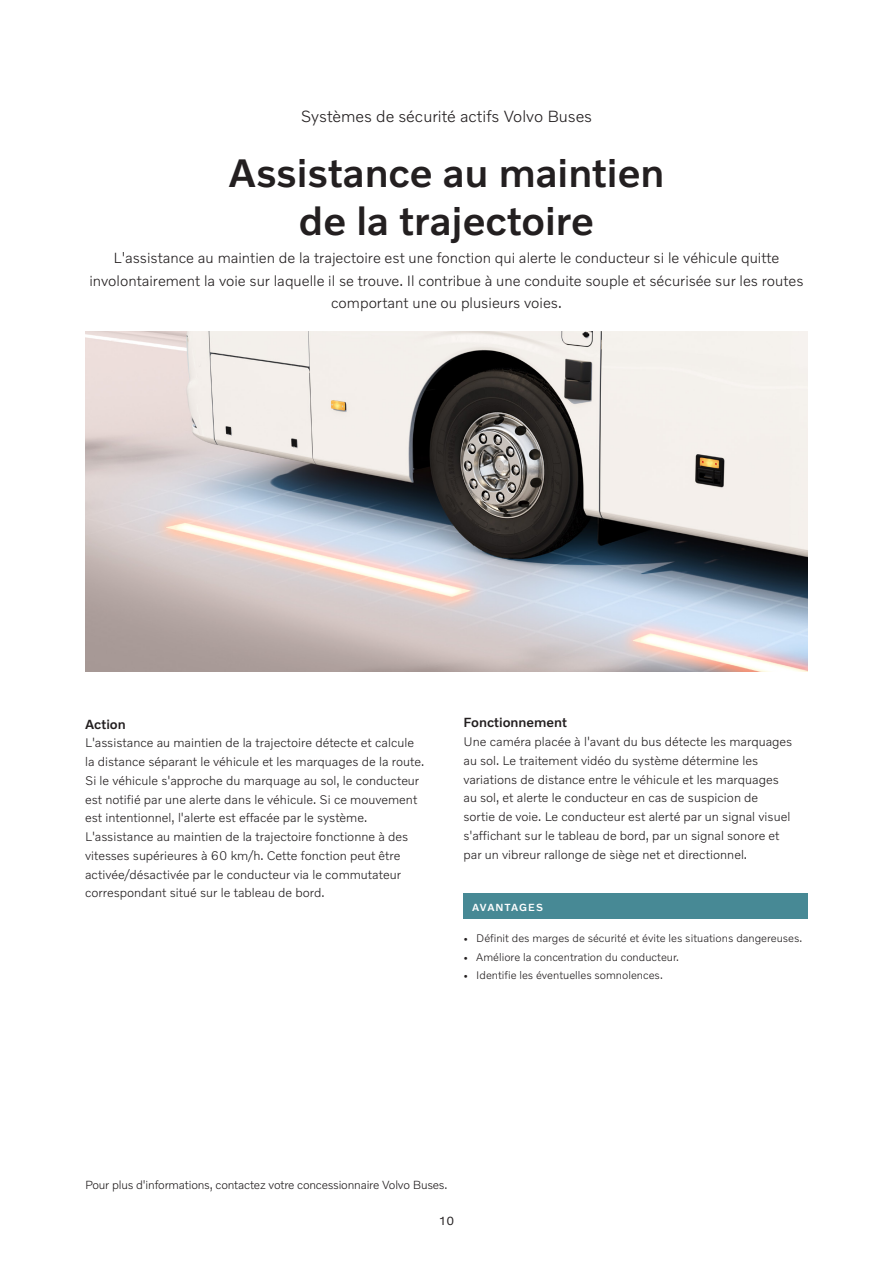
<style>
.page{position:relative;width:893px;height:1263px;background:#fff}
.page>*{position:absolute;margin:0;border:0;box-sizing:border-box;transform-origin:0 0}
.t1{font:700 40.5px/48px "Volvo Novum 3.1";color:#231f20;text-align:center}
.t2{font:300 16.5px "Volvo Novum 3.1";color:#231f20}
.t3{font:300 15px/22.5px "Volvo Novum 3.1";color:#231f20;text-align:center}
.t4{font:700 13.5px "Volvo Novum 3.1";color:#231f20}
.t5{font:300 12.75px/18.8px "Volvo Novum 3.1";color:#231f20}
.t6{font:300 12px "Volvo Novum 3.1";letter-spacing:-.015em;color:#231f20}
.t7{font:12px "Volvo Novum 3.1";color:#231f20}
.t8{font:300 11.25px "Volvo Novum 3.1";color:#231f20}
.t9{font:700 10.5px "Volvo Novum 3.1";letter-spacing:.09em;color:#fff}
</style>
<div class="page">
<img style="left:85px;top:332px;width:723px;height:340px">
<div style="left:463px;top:893px;width:345px;height:25px;background:#478995"></div>
<p class="t2" style="left:301px;top:106px;width:293px">Systèmes de sécurité actifs Volvo Buses</p>
<h1 class="t1" style="left:228px;top:148px;width:437px">Assistance au maintien de la trajectoire</h1>
<p class="t3" style="left:89px;top:246px;width:716px">L'assistance au maintien de la trajectoire est une fonction qui alerte le conducteur si le véhicule quitte involontairement la voie sur laquelle il se trouve. Il contribue à une conduite souple et sécurisée sur les routes comportant une ou plusieurs voies.</p>
<p class="t4" style="left:85px;top:715px;width:42px">Action</p>
<p class="t5" style="left:85px;top:733px;width:341px">L'assistance au maintien de la trajectoire détecte et calcule la distance séparant le véhicule et les marquages de la route.<br>Si le véhicule s'approche du marquage au sol, le conducteur est notifié par une alerte dans le véhicule. Si ce mouvement est intentionnel, l'alerte est effacée par le système.<br>L'assistance au maintien de la trajectoire fonctionne à des vitesses supérieures à 60 km/h. Cette fonction peut être activée/désactivée par le conducteur via le commutateur correspondant situé sur le tableau de bord.</p>
<p class="t4" style="left:463px;top:714px;width:105px">Fonctionnement</p>
<p class="t5" style="left:463px;top:732px;width:330px">Une caméra placée à l'avant du bus détecte les marquages au sol. Le traitement vidéo du système détermine les variations de distance entre le véhicule et les marquages au sol, et alerte le conducteur en cas de suspicion de sortie de voie. Le conducteur est alerté par un signal visuel s'affichant sur le tableau de bord, par un signal sonore et par un vibreur rallonge de siège net et directionnel.</p>
<p class="t9" style="left:472px;top:900px;width:72px">AVANTAGES</p>
<p class="t8" style="left:463px;top:931px;width:340px">• Définit des marges de sécurité et évite les situations dangereuses.</p>
<p class="t8" style="left:463px;top:949px;width:217px">• Améliore la concentration du conducteur.</p>
<p class="t8" style="left:463px;top:968px;width:201px">• Identifie les éventuelles somnolences.</p>
<p class="t6" style="left:85px;top:1177px;width:364px">Pour plus d'informations, contactez votre concessionnaire Volvo Buses.</p>
<p class="t7" style="left:439px;top:1213px;width:17px">10</p>
</div>
